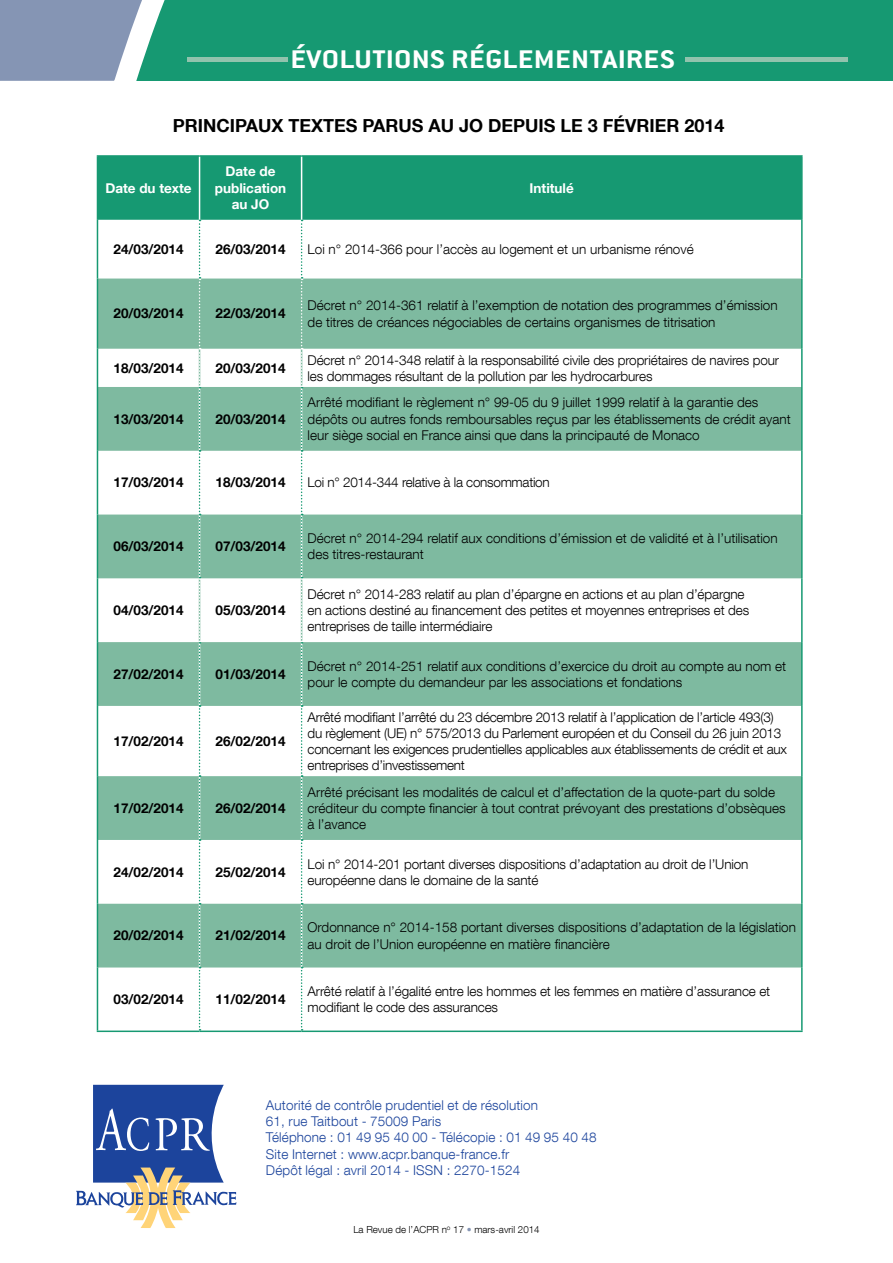
<style>
.page{position:relative;width:893px;height:1263px;background:#fff}
.page>*{position:absolute;margin:0;border:0;box-sizing:border-box;transform-origin:0 0}
.t1{font:700 28.05px "Conduit ITC";letter-spacing:.01em;color:#fff;scale:1.18 1}
.t2{font:700 18px "Helvetica Neue LT Com";color:#000}
.t3{font:300 13.5px/16.2px "Helvetica Neue LT Com";color:#000}
.t4{font:300 13.5px/16.2px "Helvetica Neue LT Com";letter-spacing:-.02em;color:#000}
.t5{font:700 13.5px "Helvetica Neue LT Com";color:#000}
.t6{font:300 13.5px/16.2px "Helvetica Neue LT Com";letter-spacing:.01em;color:#1c449c}
.t7{font:700 13.5px/16.2px "Helvetica Neue LT Com";color:#fff;text-align:center}
.t8{font:300 9.75px "Helvetica Neue LT Com";color:#000}
.s1{color:#8595b4}
</style>
<div class="page">
<svg style="left:76px;top:1085px;width:160px;height:143px"></svg>
<div style="left:72px;top:0;width:821px;height:81px;background:#169972"></div>
<div style="left:187px;top:57px;width:101px;height:5px;background:#91c3ad"></div>
<svg style="left:0;top:0;width:165px;height:81px;background:#8ca3b8"></svg>
<div style="left:685px;top:57px;width:162px;height:5px;background:#91c3ad"></div>
<div style="left:98px;top:157px;width:703px;height:63px;background:#169972"></div>
<svg style="left:98px;top:279px;width:703px;height:688px;fill:#7ebaa0"></svg>
<hr style="left:97px;top:220px;width:1px;height:59px;background:#169972">
<hr style="left:801px;top:220px;width:2px;height:59px;background:#169972">
<hr style="left:801px;top:279px;width:2px;height:70px;background:#169972">
<hr style="left:97px;top:349px;width:1px;height:38px;background:#169972">
<hr style="left:801px;top:349px;width:2px;height:38px;background:#169972">
<hr style="left:97px;top:387px;width:1px;height:64px;background:#169972">
<hr style="left:801px;top:387px;width:2px;height:64px;background:#169972">
<hr style="left:97px;top:451px;width:1px;height:63px;background:#169972">
<hr style="left:801px;top:451px;width:2px;height:63px;background:#169972">
<hr style="left:97px;top:514px;width:1px;height:64px;background:#169972">
<hr style="left:801px;top:514px;width:2px;height:64px;background:#169972">
<hr style="left:97px;top:578px;width:1px;height:64px;background:#169972">
<hr style="left:801px;top:578px;width:2px;height:64px;background:#169972">
<hr style="left:97px;top:642px;width:1px;height:64px;background:#169972">
<hr style="left:801px;top:642px;width:2px;height:64px;background:#169972">
<hr style="left:97px;top:706px;width:1px;height:70px;background:#169972">
<hr style="left:801px;top:706px;width:2px;height:70px;background:#169972">
<hr style="left:97px;top:776px;width:1px;height:64px;background:#169972">
<hr style="left:801px;top:776px;width:2px;height:64px;background:#169972">
<hr style="left:97px;top:840px;width:1px;height:64px;background:#169972">
<hr style="left:801px;top:840px;width:2px;height:64px;background:#169972">
<hr style="left:97px;top:904px;width:1px;height:63px;background:#169972">
<hr style="left:801px;top:904px;width:2px;height:63px;background:#169972">
<hr style="left:97px;top:967px;width:1px;height:63px;background:#169972">
<hr style="left:801px;top:967px;width:2px;height:63px;background:#169972">
<hr style="left:97px;top:155px;width:103px;height:2px;background:#169972">
<hr style="left:97px;top:157px;width:1px;height:63px;background:#169972">
<hr style="left:200px;top:155px;width:102px;height:2px;background:#169972">
<hr style="left:302px;top:155px;width:501px;height:2px;background:#169972">
<hr style="left:801px;top:157px;width:2px;height:63px;background:#169972">
<hr style="left:97px;top:1030px;width:103px;height:2px;background:#169972">
<hr style="left:200px;top:1030px;width:102px;height:2px;background:#169972">
<hr style="left:302px;top:1030px;width:501px;height:2px;background:#169972">
<hr style="left:199px;top:157px;width:1px;height:63px;background:#fff">
<hr style="left:301px;top:157px;width:1px;height:63px;background:#fff">
<hr style="left:97px;top:279px;width:1px;height:70px;background:#169972">
<svg style="left:199px;top:220px;width:2px;height:810px"></svg>
<svg style="left:301px;top:220px;width:2px;height:810px"></svg>
<h1 class="t1" style="left:291px;top:43px;width:327px">ÉVOLUTIONS RÉGLEMENTAIRES</h1>
<h2 class="t2" style="left:173px;top:114px;width:203px">PRINCIPAUX TEXTES parus</h2>
<h2 class="t2" style="left:428px;top:114px;width:72px">au JO depuis</h2>
<h2 class="t2" style="left:560px;top:114px;width:55px">le 3 février</h2>
<h2 class="t2" style="left:684px;top:114px;width:42px">2014</h2>
<p class="t7" style="left:105px;top:179px;width:88px">Date du texte</p>
<p class="t7" style="left:215px;top:163px;width:73px">Date de publication au JO</p>
<p class="t7" style="left:530px;top:179px;width:46px">Intitulé</p>
<p class="t5" style="left:113px;top:241px;width:72px">24/03/2014</p>
<p class="t5" style="left:216px;top:241px;width:72px">26/03/2014</p>
<p class="t3" style="left:308px;top:241px;width:388px">Loi n° 2014-366 pour l’accès au logement et un urbanisme rénové</p>
<p class="t5" style="left:113px;top:305px;width:72px">20/03/2014</p>
<p class="t5" style="left:216px;top:305px;width:72px">22/03/2014</p>
<p class="t3" style="left:308px;top:297px;width:472px">Décret n° 2014-361 relatif à l’exemption de notation des programmes d’émission de titres de créances négociables de certains organismes de titrisation</p>
<p class="t5" style="left:113px;top:359px;width:72px">18/03/2014</p>
<p class="t5" style="left:216px;top:359px;width:72px">20/03/2014</p>
<p class="t3" style="left:308px;top:351px;width:473px">Décret n° 2014-348 relatif à la responsabilité civile des propriétaires de navires pour les dommages résultant de la pollution par les hydrocarbures</p>
<p class="t5" style="left:113px;top:410px;width:72px">13/03/2014</p>
<p class="t5" style="left:216px;top:410px;width:72px">20/03/2014</p>
<p class="t3" style="left:308px;top:394px;width:485px">Arrêté modifiant le règlement n° 99-05 du 9 juillet 1999 relatif à la garantie des dépôts ou autres fonds remboursables reçus par les établissements de crédit ayant leur siège social en France ainsi que dans la principauté de Monaco</p>
<p class="t5" style="left:113px;top:474px;width:72px">17/03/2014</p>
<p class="t5" style="left:216px;top:474px;width:72px">18/03/2014</p>
<p class="t4" style="left:308px;top:474px;width:244px">Loi n° 2014-344 relative à la consommation</p>
<p class="t5" style="left:113px;top:538px;width:72px">06/03/2014</p>
<p class="t5" style="left:216px;top:538px;width:72px">07/03/2014</p>
<p class="t3" style="left:308px;top:530px;width:472px">Décret n° 2014-294 relatif aux conditions d’émission et de validité et à l’utilisation des titres-restaurant</p>
<p class="t5" style="left:113px;top:602px;width:72px">04/03/2014</p>
<p class="t5" style="left:216px;top:602px;width:72px">05/03/2014</p>
<p class="t3" style="left:308px;top:586px;width:443px">Décret n° 2014-283 relatif au plan d’épargne en actions et au plan d’épargne en actions destiné au financement des petites et moyennes entreprises et des entreprises de taille intermédiaire</p>
<p class="t5" style="left:113px;top:665px;width:72px">27/02/2014</p>
<p class="t5" style="left:216px;top:665px;width:72px">01/03/2014</p>
<p class="t3" style="left:308px;top:657px;width:480px">Décret n° 2014-251 relatif aux conditions d’exercice du droit au compte au nom et pour le compte du demandeur par les associations et fondations</p>
<p class="t5" style="left:113px;top:732px;width:72px">17/02/2014</p>
<p class="t5" style="left:216px;top:732px;width:72px">26/02/2014</p>
<p class="t5" style="left:113px;top:799px;width:72px">17/02/2014</p>
<p class="t5" style="left:216px;top:799px;width:72px">26/02/2014</p>
<p class="t4" style="left:308px;top:708px;width:481px">Arrêté modifiant l’arrêté du 23 décembre 2013 relatif à l’application de l’article 493(3) du règlement (UE) n° 575/2013 du Parlement européen et du Conseil du 26 juin 2013 concernant les exigences prudentielles applicables aux établissements de crédit et aux entreprises d’investissement</p>
<p class="t3" style="left:308px;top:783px;width:479px">Arrêté précisant les modalités de calcul et d’affectation de la quote-part du solde créditeur du compte financier à tout contrat prévoyant des prestations d’obsèques à l’avance</p>
<p class="t5" style="left:113px;top:863px;width:72px">24/02/2014</p>
<p class="t5" style="left:216px;top:863px;width:72px">25/02/2014</p>
<p class="t3" style="left:308px;top:855px;width:442px">Loi n° 2014-201 portant diverses dispositions d’adaptation au droit de l’Union européenne dans le domaine de la santé</p>
<p class="t5" style="left:113px;top:927px;width:72px">20/02/2014</p>
<p class="t5" style="left:216px;top:927px;width:72px">21/02/2014</p>
<p class="t3" style="left:308px;top:919px;width:490px">Ordonnance n° 2014-158 portant diverses dispositions d’adaptation de la législation au droit de l’Union européenne en matière financière</p>
<p class="t5" style="left:113px;top:991px;width:72px">03/02/2014</p>
<p class="t5" style="left:216px;top:991px;width:72px">11/02/2014</p>
<p class="t3" style="left:308px;top:983px;width:464px">Arrêté relatif à l’égalité entre les hommes et les femmes en matière d’assurance et modifiant le code des assurances</p>
<p class="t6" style="left:266px;top:1097px;width:332px">Autorité de contrôle prudentiel et de résolution<br>61, rue Taitbout - 75009 Paris<br>Téléphone : 01 49 95 40 00 - Télécopie : 01 49 95 40 48<br>Site Internet : www.acpr.banque-france.fr<br>Dépôt légal : avril 2014 - ISSN : 2270-1524</p>
<p class="t8" style="left:353px;top:1224px;width:188px">La Revue de l’ACPR n<sup>o</sup> 17 <span class="s1">•</span> mars-avril 2014</p>
</div>
